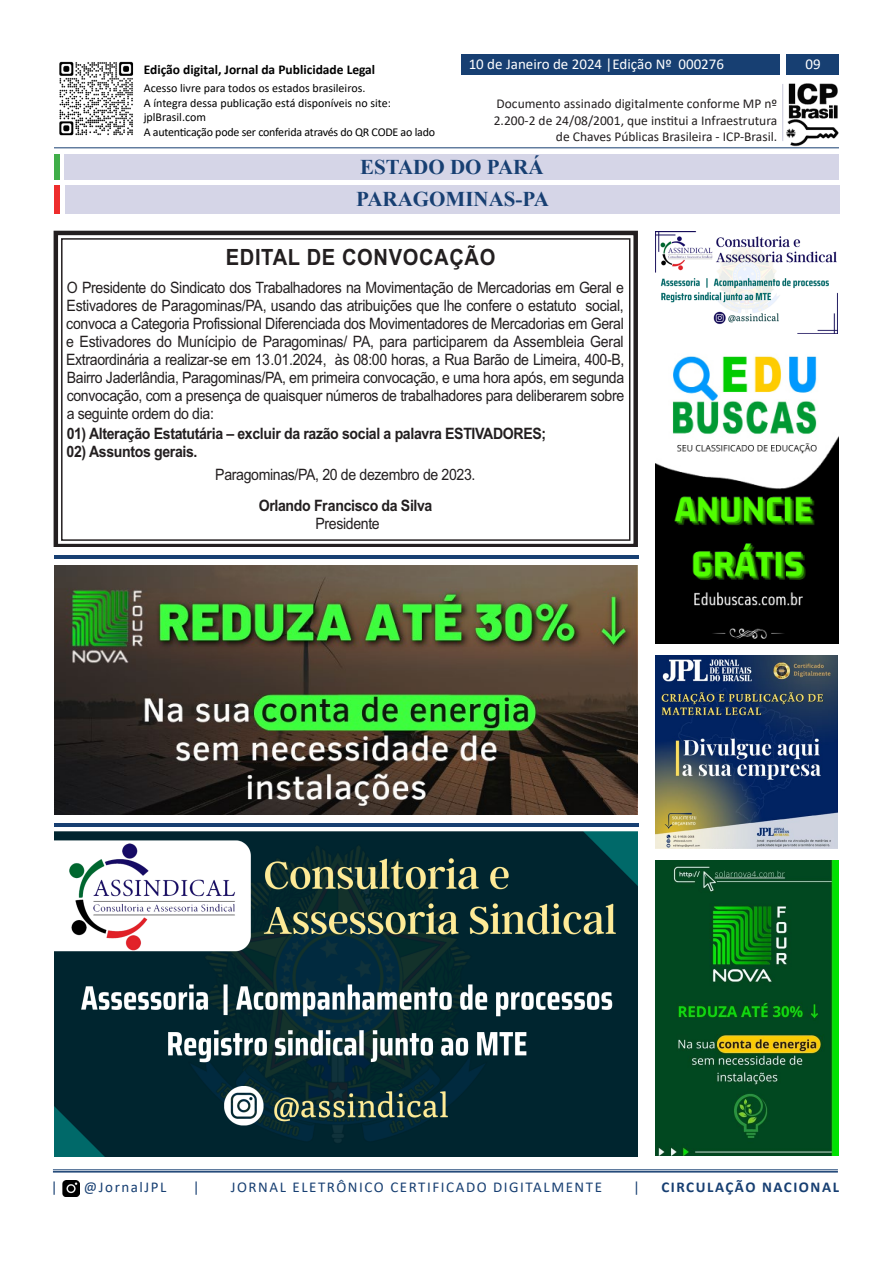
<style>
.page{position:relative;width:893px;height:1263px;background:#fff}
.page>*{position:absolute;margin:0;border:0;box-sizing:border-box;transform-origin:0 0}
.t1{font:700 22.35px "Arial";letter-spacing:.03em;color:#231f20;scale:.9 1}
.t2{font:700 21px "Times New Roman";color:#173f72}
.t3{font:15.75px/18px "Arial";letter-spacing:-.025em;color:#231f20;text-align:justify;scale:.9 1}
.t4{font:700 15.75px "Arial";letter-spacing:-.025em;color:#231f20;scale:.9 1}
.t5{font:15px "Calibri";letter-spacing:.105em;color:#173f72}
.t6{font:15px "Calibri";color:#fff}
.t7{font:700 15px "Calibri";letter-spacing:.105em;color:#173f72}
.t8{font:13.5px/16.2px "Calibri";color:#231f20;text-align:right}
.t9{font:700 13.5px "Calibri";color:#000}
.t10{font:12px/14.4px "Calibri";color:#000}
</style>
<div class="page">
<img style="left:59px;top:61px;width:75px;height:75px">
<img style="left:783px;top:83px;width:56px;height:64px">
<hr style="left:782px;top:84px;width:1px;height:57px;background:#c7c7d9">
<div style="left:786px;top:54px;width:53px;height:21px;background:#173f72"></div>
<div style="left:461px;top:54px;width:319px;height:21px;background:#173f72"></div>
<hr style="left:54px;top:147px;width:785px;height:1px;background:#173f72">
<hr style="left:53px;top:1169px;width:785px;height:1px;background:#173f72">
<hr style="left:53px;top:1171px;width:785px;height:1px;background:#173f72">
<img style="left:62px;top:1180px;width:18px;height:16px">
<div style="left:54px;top:154px;width:6px;height:26px;background:#40ae49"></div>
<div style="left:65px;top:154px;width:774px;height:26px;background:#d5d5e7"></div>
<img style="left:655px;top:860px;width:184px;height:296px">
<img style="left:655px;top:232px;width:183px;height:101px">
<img style="left:655px;top:656px;width:183px;height:192px">
<img style="left:656px;top:356px;width:183px;height:287px">
<hr style="left:54px;top:823px;width:584px;height:3px;background:#173f72">
<hr style="left:54px;top:555px;width:584px;height:3px;background:#173f72">
<svg style="left:54px;top:231px;width:584px;height:315px"></svg>
<div style="left:61px;top:238px;width:569px;height:303px;border:1px solid #231f20"></div>
<img style="left:54px;top:831px;width:584px;height:325px">
<div style="left:65px;top:185px;width:774px;height:28px;background:#d5d5e7"></div>
<div style="left:54px;top:185px;width:6px;height:28px;background:#ee2d2d"></div>
<img style="left:54px;top:566px;width:584px;height:248px">
<p class="t9" style="left:144px;top:60px;width:233px">Edição digital, Jornal da Publicidade Legal</p>
<p class="t10" style="left:144px;top:81px;width:293px">Acesso livre para todos os estados brasileiros.<br>A íntegra dessa publicação está disponíveis no site: jplBrasil.com<br>A autenticação pode ser conferida através do QR CODE ao lado</p>
<p class="t6" style="left:469px;top:54px;width:257px">10 de Janeiro de 2024 |Edição Nº 000276</p>
<p class="t6" style="left:805px;top:54px;width:17px">09</p>
<p class="t8" style="left:494px;top:95px;width:285px">Documento assinado digitalmente conforme MP nº<br>2.200-2 de 24/08/2001, que institui a Infraestrutura de Chaves Públicas Brasileira - ICP-Brasil.</p>
<h2 class="t2" style="left:360px;top:152px;width:185px">ESTADO DO PARÁ</h2>
<h2 class="t2" style="left:356px;top:184px;width:194px">PARAGOMINAS-PA</h2>
<h1 class="t1" style="left:226px;top:241px;width:301px">EDITAL DE CONVOCAÇÃO</h1>
<p class="t3" style="left:66px;top:279px;width:622px">O Presidente do Sindicato dos Trabalhadores na Movimentação de Mercadorias em Geral e Estivadores de Paragominas/PA, usando das atribuições que lhe confere o estatuto social, convoca a Categoria Profissional Diferenciada dos Movimentadores de Mercadorias em Geral e Estivadores do Munícipio de Paragominas/ PA, para participarem da Assembleia Geral Extraordinária a realizar-se em 13.01.2024, às 08:00 horas, a Rua Barão de Limeira, 400-B, Bairro Jaderlândia, Paragominas/PA, em primeira convocação, e uma hora após, em segunda convocação, com a presença de quaisquer números de trabalhadores para deliberarem sobre a seguinte ordem do dia:</p>
<p class="t4" style="left:67px;top:422px;width:534px">01) Alteração Estatutária – excluir da razão social a palavra ESTIVADORES;</p>
<p class="t4" style="left:67px;top:440px;width:147px">02) Assuntos gerais.</p>
<p class="t3" style="left:215px;top:465px;width:291px">Paragominas/PA, 20 de dezembro de 2023.</p>
<p class="t4" style="left:259px;top:494px;width:194px">Orlando Francisco da Silva</p>
<p class="t3" style="left:316px;top:514px;width:73px">Presidente</p>
<p class="t5" style="left:51px;top:1177px;width:8px">|</p>
<p class="t5" style="left:84px;top:1177px;width:84px">@JornalJPL</p>
<p class="t5" style="left:193px;top:1177px;width:8px">|</p>
<p class="t5" style="left:231px;top:1177px;width:373px">JORNAL ELETRÔNICO CERTIFICADO DIGITALMENTE</p>
<p class="t5" style="left:633px;top:1177px;width:8px">|</p>
<p class="t7" style="left:661px;top:1177px;width:179px">CIRCULAÇÃO NACIONAL</p>
</div>
